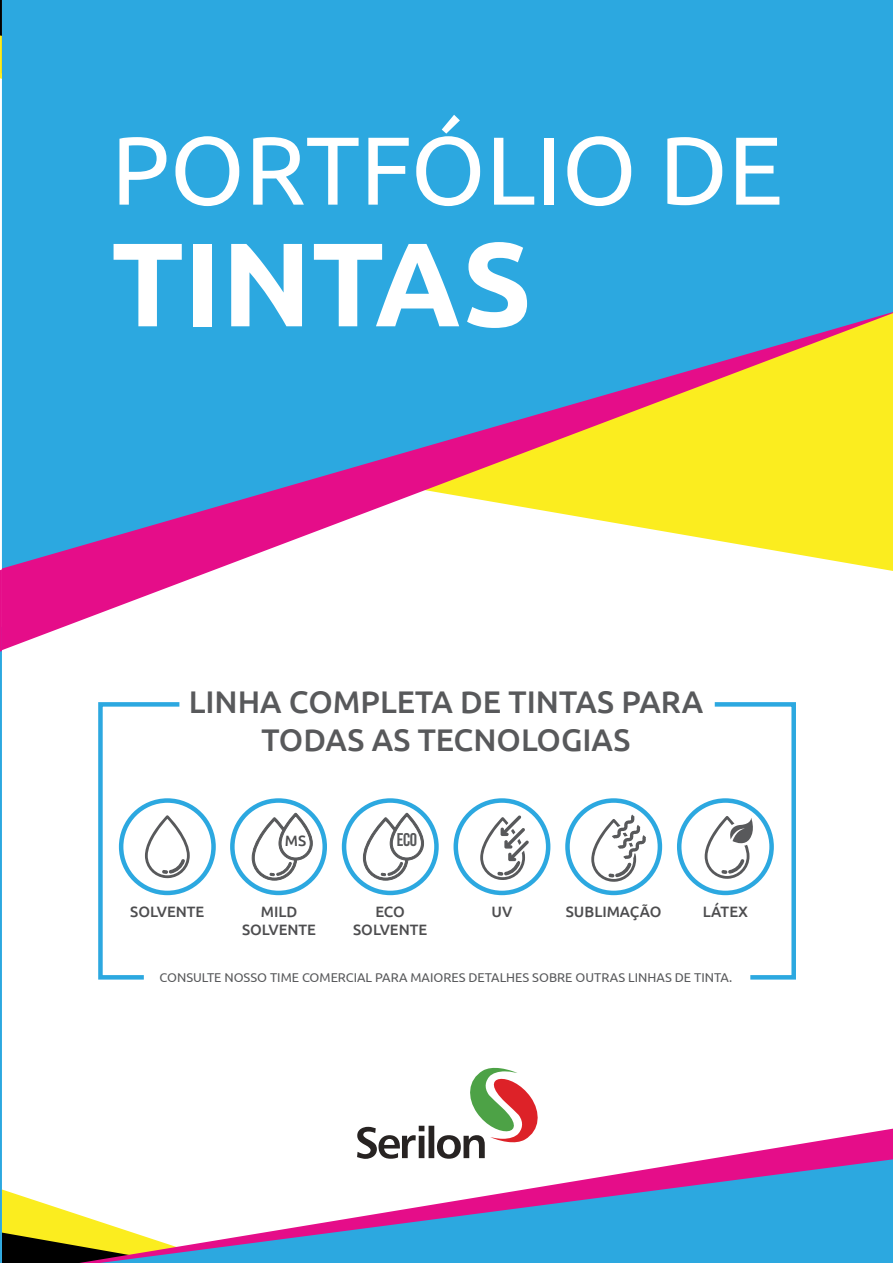
<style>
.page{position:relative;width:893px;height:1263px;background:#fff}
.page>*{position:absolute;margin:0;border:0;box-sizing:border-box;transform-origin:0 0}
.t1{font:700 118.8px "Ubuntu";color:#fff}
.t2{font:96.45px "Ubuntu";color:#fff}
.t3{font:500 31.35px/38.4px "Ubuntu";color:#58595b;text-align:center}
.t4{font:700 18.45px "Bebas Neue";color:#58595b}
.t5{font:500 15px/18px "Ubuntu";color:#4d4d4f;text-align:center}
.t6{font:12.75px "Ubuntu";color:#58595b}
</style>
<div class="page">
<svg style="left:225px;top:1129px;width:668px;height:134px"></svg>
<div style="left:2px;top:0;width:891px;height:312px;background:#2ca8e0"></div>
<svg style="left:2px;top:312px;width:891px;height:259px;background:#91b1a6"></svg>
<svg style="left:0;top:0;width:2px;height:79px"></svg>
<div style="left:342px;top:798px;width:97px;height:97px;border:4px solid #2ca8e0;border-radius:50%"></div>
<svg style="left:363px;top:812px;width:61px;height:69px"></svg>
<div style="left:230px;top:798px;width:97px;height:97px;border:4px solid #2ca8e0;border-radius:50%"></div>
<svg style="left:251px;top:812px;width:62px;height:69px"></svg>
<div style="left:454px;top:798px;width:96px;height:97px;border:4px solid #2ca8e0;border-radius:50%"></div>
<svg style="left:480px;top:813px;width:51px;height:67px"></svg>
<div style="left:565px;top:798px;width:97px;height:97px;border:4px solid #2ca8e0;border-radius:50%"></div>
<svg style="left:591px;top:812px;width:58px;height:70px"></svg>
<svg style="left:0;top:569px;width:225px;height:694px"></svg>
<svg style="left:705px;top:702px;width:91px;height:278px"></svg>
<svg style="left:357px;top:1067px;width:184px;height:92px"></svg>
<h2 class="t2" style="left:111px;top:112px;width:673px">PORTFÓLIO DE</h2>
<h1 class="t1" style="left:111px;top:212px;width:422px">TINTAS</h1>
<h3 class="t3" style="left:189px;top:681px;width:516px">LINHA COMPLETA DE TINTAS PARA<br>TODAS AS TECNOLOGIAS</h3>
<p class="t5" style="left:285px;top:831px;width:23px">MS</p>
<p class="t5" style="left:130px;top:902px;width:76px">SOLVENTE</p>
<p class="t5" style="left:242px;top:902px;width:76px">MILD<br>SOLVENTE</p>
<h3 class="t4" style="left:397px;top:829px;width:22px">ECO</h3>
<p class="t5" style="left:376px;top:902px;width:31px">ECO</p>
<p class="t5" style="left:703px;top:902px;width:47px">LÁTEX</p>
<p class="t5" style="left:353px;top:920px;width:76px">SOLVENTE</p>
<p class="t5" style="left:492px;top:902px;width:22px">UV</p>
<p class="t5" style="left:566px;top:902px;width:97px">SUBLIMAÇÃO</p>
<p class="t6" style="left:160px;top:969px;width:574px">CONSULTE NOSSO TIME COMERCIAL PARA MAIORES DETALHES SOBRE OUTRAS LINHAS DE TINTA.</p>
</div>
